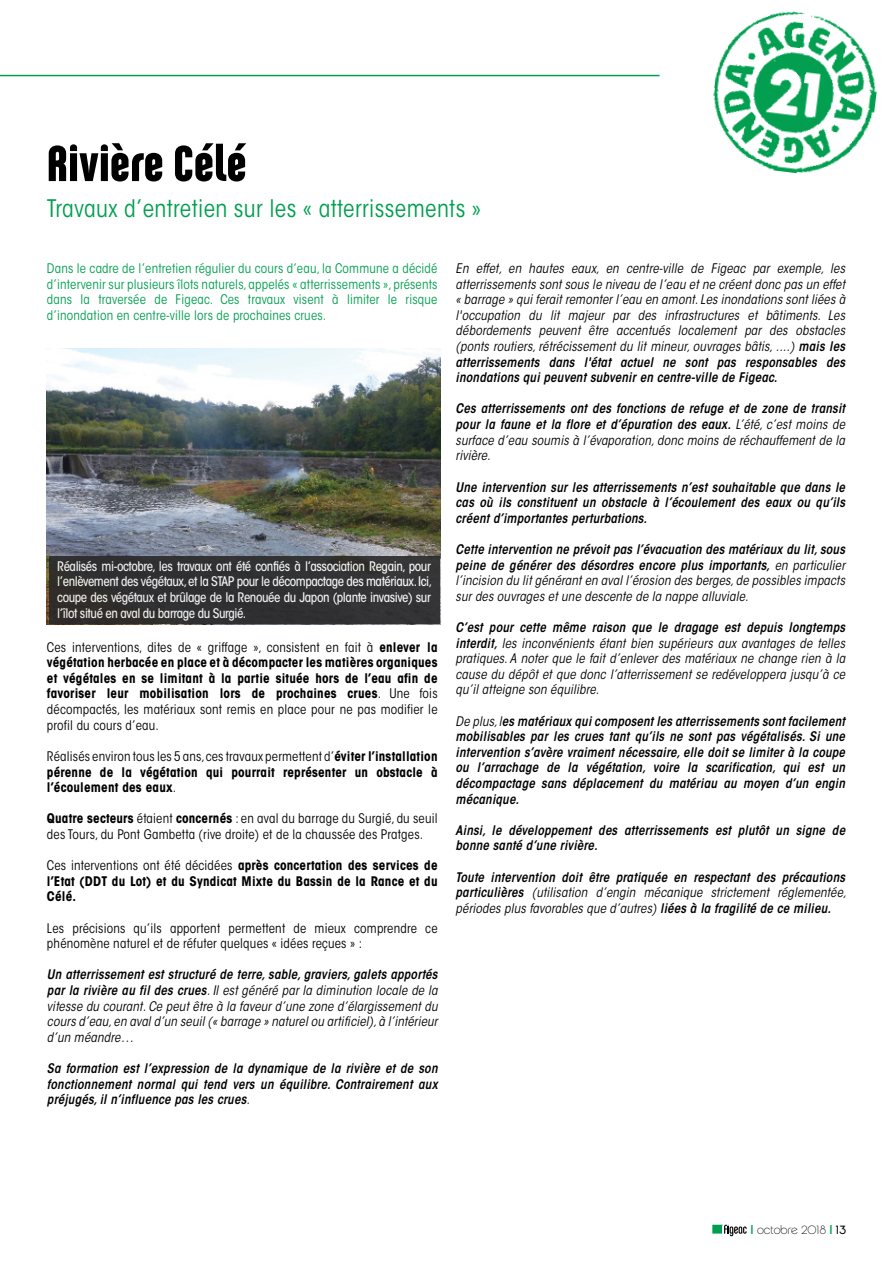
<style>
.page{position:relative;width:893px;height:1263px;background:#fff}
.page>*{position:absolute;margin:0;border:0;box-sizing:border-box;transform-origin:0 0}
.t1{font:54px "Chalet Comprime Hong Kong Seventy";letter-spacing:.015em;color:#000}
.t2{font:condensed 24px "ITC Avant Garde Std";letter-spacing:.015em;color:#009f4f}
.t3{font:italic condensed 13.2px/15.6px "ITC Avant Garde Std";letter-spacing:.015em;color:#000;text-align:justify}
.t4{font:italic 600 condensed 13.2px/15.6px "ITC Avant Garde Std";letter-spacing:.015em;color:#000;text-align:justify}
.t5{font:700 condensed 13.2px/15.6px "ITC Avant Garde Std";letter-spacing:.015em;color:#000;text-align:justify}
.t6{font:condensed 13.2px/15.6px "ITC Avant Garde Std";letter-spacing:.015em;color:#009f4f;text-align:justify}
.t7{font:500 condensed 13.2px/15.6px "ITC Avant Garde Std";letter-spacing:-.035em;color:#fff;text-align:justify}
.t8{font:condensed 13.2px/15.6px "ITC Avant Garde Std";letter-spacing:.015em;color:#000}
.t9{font:12px "Chalet Paris Nineteen Seventy";color:#000}
.s1{font-weight:400}
.s2{font-weight:700}
.s3{font-weight:600}
.s4{font-family:"ITC Avant Garde Std";font-weight:500;color:#009f4f}
.s5{font-family:"Chalet London Nineteen Seventy"}
</style>
<div class="page">
<svg style="left:712px;top:1225px;width:35px;height:11px"></svg>
<img style="left:713px;top:11px;width:164px;height:163px">
<hr style="left:0;top:75px;width:659px;height:1px;background:#009f4f">
<img style="left:47px;top:349px;width:393px;height:275px">
<div style="left:49px;top:557px;width:390px;height:67px;background:#313032"></div>
<h1 class="t1" style="left:47px;top:132px;width:201px">Rivière Célé</h1>
<h2 class="t2" style="left:47px;top:194px;width:436px">Travaux d’entretien sur les « atterrissements »</h2>
<p class="t6" style="left:47px;top:260px;width:392px">Dans le cadre de l’entretien régulier du cours d’eau, la Commune a décidé d’intervenir sur plusieurs îlots naturels, appelés « atterrissements », présents dans la traversée de Figeac. Ces travaux visent à limiter le risque d’inondation en centre-ville lors de prochaines crues.</p>
<p class="t7" style="left:57px;top:558px;width:376px">Réalisés mi-octobre, les travaux ont été confiés à l’association Regain, pour l’enlèvement des végétaux, et la STAP pour le décompactage des matériaux. Ici, coupe des végétaux et brûlage de la Renouée du Japon (plante invasive) sur l’îlot situé en aval du barrage du Surgié.</p>
<p class="t5" style="left:47px;top:639px;width:392px"><span class="s1">Ces interventions, dites de « griffage », consistent en fait à</span> enlever la végétation herbacée en place et à décompacter les matières organiques et végétales en se limitant à la partie située hors de l’eau afin de favoriser leur mobilisation lors de prochaines crues<span class="s1">. Une fois décompactés, les matériaux sont remis en place pour ne pas modifier le profil du cours d’eau.</span></p>
<p class="t5" style="left:47px;top:748px;width:392px"><span class="s1">Réalisés environ tous les 5 ans, ces travaux permettent d’</span>éviter l’installation pérenne de la végétation qui pourrait représenter un obstacle à l’écoulement des eaux<span class="s1">.</span></p>
<p class="t8" style="left:47px;top:811px;width:392px"><span class="s2">Quatre secteurs</span> étaient <span class="s2">concernés</span> : en aval du barrage du Surgié, du seuil des Tours, du Pont Gambetta (rive droite) et de la chaussée des Pratges.</p>
<p class="t5" style="left:47px;top:857px;width:392px"><span class="s1">Ces interventions ont été décidées</span> après concertation des services de l’Etat (DDT du Lot) et du Syndicat Mixte du Bassin de la Rance et du Célé.</p>
<p class="t8" style="left:47px;top:920px;width:392px">Les précisions qu’ils apportent permettent de mieux comprendre ce phénomène naturel et de réfuter quelques « idées reçues » :</p>
<p class="t3" style="left:47px;top:967px;width:392px"><span class="s3">Un atterrissement est structuré de terre, sable, graviers, galets apportés par la rivière au fil des crues</span>. Il est généré par la diminution locale de la vitesse du courant. Ce peut être à la faveur d’une zone d’élargissement du cours d’eau, en aval d’un seuil (« barrage » naturel ou artificiel), à l’intérieur d’un méandre…</p>
<p class="t4" style="left:47px;top:1060px;width:392px">Sa formation est l’expression de la dynamique de la rivière et de son fonctionnement normal qui tend vers un équilibre. Contrairement aux préjugés, il n’influence pas les crues<span class="s1">.</span></p>
<p class="t3" style="left:456px;top:261px;width:391px">En effet, en hautes eaux, en centre-ville de Figeac par exemple, les atterrissements sont sous le niveau de l’eau et ne créent donc pas un effet « barrage » qui ferait remonter l’eau en amont. Les inondations sont liées à l'occupation du lit majeur par des infrastructures et bâtiments. Les débordements peuvent être accentués localement par des obstacles (ponts routiers, rétrécissement du lit mineur, ouvrages bâtis, ....) <span class="s3">mais les atterrissements dans l'état actuel ne sont pas responsables des inondations qui peuvent subvenir en centre-ville de Figeac.</span></p>
<p class="t4" style="left:456px;top:401px;width:391px">Ces atterrissements ont des fonctions de refuge et de zone de transit pour la faune et la flore et d’épuration des eaux. <span class="s1">L’été, c’est moins de surface d’eau soumis à l’évaporation, donc moins de réchauffement de la rivière.</span></p>
<p class="t4" style="left:456px;top:479px;width:391px">Une intervention sur les atterrissements n’est souhaitable que dans le cas où ils constituent un obstacle à l’écoulement des eaux ou qu’ils créent d’importantes perturbations.</p>
<p class="t3" style="left:456px;top:542px;width:391px"><span class="s3">Cette intervention ne prévoit pas l’évacuation des matériaux du lit, sous peine de générer des désordres encore plus importants,</span> en particulier l’incision du lit générant en aval l’érosion des berges, de possibles impacts sur des ouvrages et une descente de la nappe alluviale.</p>
<p class="t3" style="left:456px;top:620px;width:391px"><span class="s3">C’est pour cette même raison que le dragage est depuis longtemps interdit,</span> les inconvénients étant bien supérieurs aux avantages de telles pratiques. A noter que le fait d’enlever des matériaux ne change rien à la cause du dépôt et que donc l’atterrissement se redéveloppera jusqu’à ce qu’il atteigne son équilibre.</p>
<p class="t4" style="left:456px;top:713px;width:391px"><span class="s1">De plus, l</span>es matériaux qui composent les atterrissements sont facilement mobilisables par les crues tant qu’ils ne sont pas végétalisés. Si une intervention s’avère vraiment nécessaire, elle doit se limiter à la coupe ou l’arrachage de la végétation, voire la scarification, qui est un décompactage sans déplacement du matériau au moyen d’un engin mécanique.</p>
<p class="t4" style="left:456px;top:822px;width:391px">Ainsi, le développement des atterrissements est plutôt un signe de bonne santé d’une rivière.</p>
<p class="t4" style="left:456px;top:869px;width:392px">Toute intervention doit être pratiquée en respectant des précautions particulières <span class="s1">(utilisation d’engin mécanique strictement réglementée, périodes plus favorables que d’autres)</span> liées à la fragilité de ce milieu.</p>
<p class="t9" style="left:750px;top:1222px;width:97px"><span class="s4">I</span> octobre 2018 <span class="s4">I</span> <span class="s5">13</span></p>
</div>
